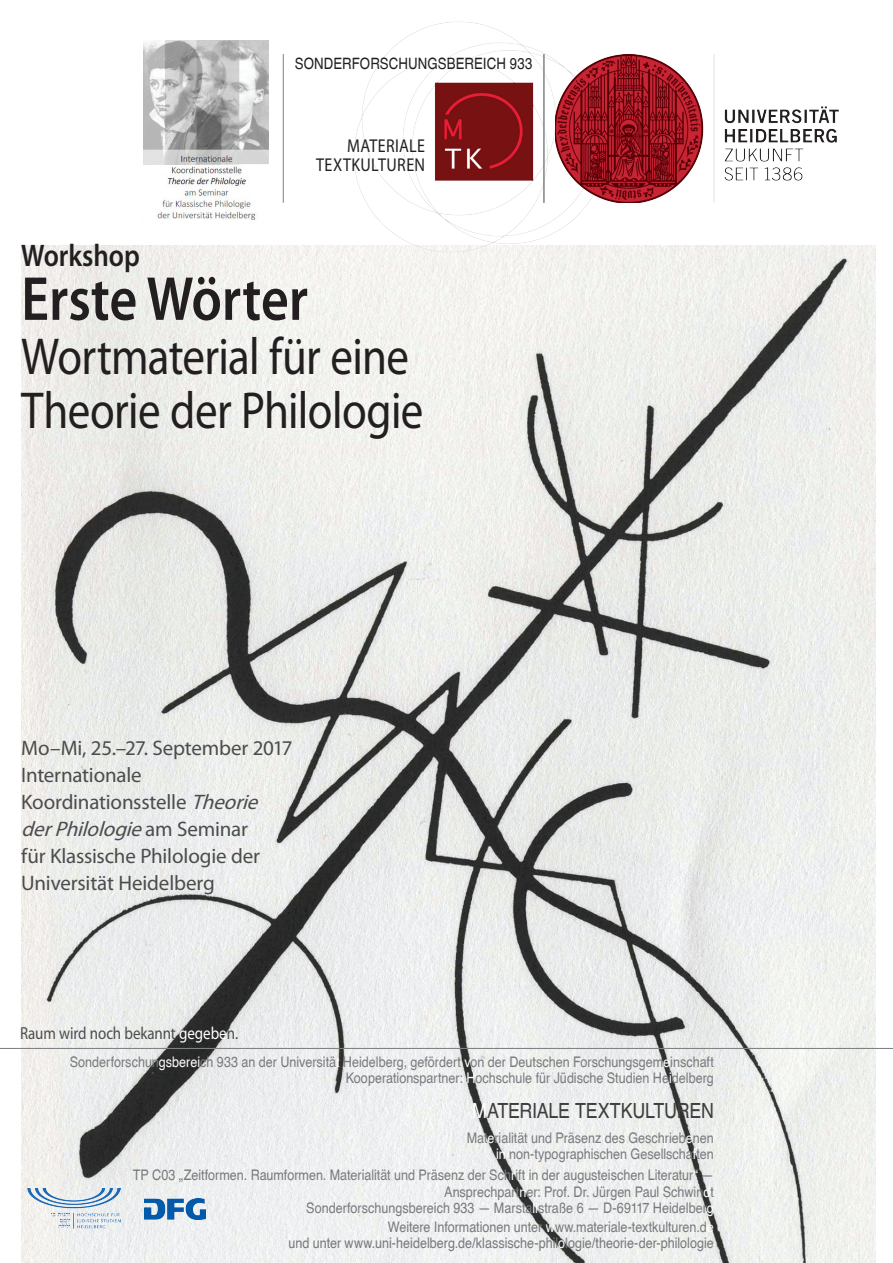
<style>
.page{position:relative;width:893px;height:1263px;background:#fff}
.page>*{position:absolute;margin:0;border:0;box-sizing:border-box;transform-origin:0 0}
.t1{font:600 62.7px "Myriad Pro";color:#231f20;scale:.86 1}
.t2{font:52.2px/54px "Myriad Pro";letter-spacing:-.015em;color:#231f20;scale:.86 1}
.t3{font:600 31.35px "Myriad Pro";color:#231f20;scale:.86 1}
.t4{font:21px/27px "Myriad Pro";letter-spacing:-.01em;color:#4b4c4d}
.t5{font:20.85px "Helvetica";letter-spacing:-.01em;color:#3e3e3f;scale:.85 1}
.t6{font:18.6px/18.9px "Myriad Pro";letter-spacing:.025em;color:#231f20;text-align:right;scale:.86 1}
.t7{font:17.4px "Myriad Pro";letter-spacing:-.005em;color:#4b4c4d;scale:.86 1}
.t8{font:15.6px "Helvetica";letter-spacing:.01em;color:#231f20;scale:.84 1}
.t9{font:14.55px/16.5px "Helvetica";color:#787a7d;text-align:right;scale:.86 1}
.t10{font:14.55px/16.5px "Helvetica";color:#76787b;text-align:right;scale:.86 1}
.s1{font-style:italic}
.s2{color:#fff}
.s3{color:#787a7d}
</style>
<div class="page">
<img style="left:21px;top:246px;width:855px;height:1017px">
<img style="left:344px;top:22px;width:275px;height:244px">
<img style="left:28px;top:1188px;width:92px;height:42px">
<img style="left:144px;top:1198px;width:61px;height:22px">
<img style="left:555px;top:54px;width:284px;height:149px">
<hr style="left:544px;top:54px;width:1px;height:149px;background:#808285">
<hr style="left:0;top:1048px;width:893px;height:1px;background:#808285">
<img style="left:144px;top:40px;width:125px;height:180px">
<hr style="left:283px;top:54px;width:1px;height:149px;background:#808285">
<p class="t8" style="left:295px;top:53px;width:284px">Sonderforschungsbereich 933</p>
<p class="t6" style="left:316px;top:136px;width:128px">Materiale<br>Textkulturen</p>
<h3 class="t3" style="left:21px;top:235px;width:140px">Workshop</h3>
<h1 class="t1" style="left:21px;top:259px;width:335px">Erste Wörter</h1>
<h2 class="t2" style="left:21px;top:328px;width:469px">Wortmaterial für eine<br>Theorie der Philologie</h2>
<h3 class="t4" style="left:21px;top:734px;width:273px">Mo–Mi, 25.–27. September 2017<br>Internationale<br>Koordinationsstelle <span class="s1">Theorie derPhilologie</span>a m S e m i n a r<br>für Klassische Philologie der<br>Universität Heidelberg</h3>
<p class="t7" style="left:20px;top:1022px;width:255px">Raum wird noch bekannt <span class="s2">gegebe</span>n.</p>
<p class="t9" style="left:70px;top:1053px;width:750px">Sonderforschun<span class="s2">gsberei</span>ch 933 an der Universitä<span class="s2">t</span> Heidelberg, gefördert <span class="s2">v</span>on der Deutschen Forschungsgem<span class="s2">e</span>inschaft<br>Kooperationspartner: <span class="s2">H</span>ochschule für Jüdische Studien He<span class="s2">i</span>delberg</p>
<h3 class="t5" style="left:472px;top:1097px;width:286px"><span class="s2">M</span>ateriale Textku ltu ren</h3>
<p class="t9" style="left:467px;top:1129px;width:289px">Mat<span class="s2">e</span>rialität und Präsenz des Geschrieb<span class="s2">e</span>nen <span class="s2">in</span> non-typographischen Gesellscha<span class="s2">f</span>ten</p>
<p class="t9" style="left:133px;top:1167px;width:677px">TP C03 „Zeitformen. Raumformen. Materialität und Präsenz der Sch<span class="s2">r</span>ift in der augusteischen Literatur<span class="s2">“</span> —<br>Ansprechpart<span class="s2">n</span>er: Prof. Dr. Jürgen Paul Schwin<span class="s2">d</span>t<br>Sonderforschungsbereich 933 — Marsta<span class="s2">ll</span>straße 6 — D-69117 Heidelber<span class="s2">g</span></p>
<p class="t10" style="left:289px;top:1218px;width:496px"><span class="s3">Weitere I nformationen unter</span> <span class="s2">w</span><span class="s3">ww.materiale-textkulturen.d</span><span class="s2">e<br></span>und unter www.uni-heidelberg.de/klassische-phil<span class="s2">o</span>logie/theorie-der-philologie</p>
</div>
